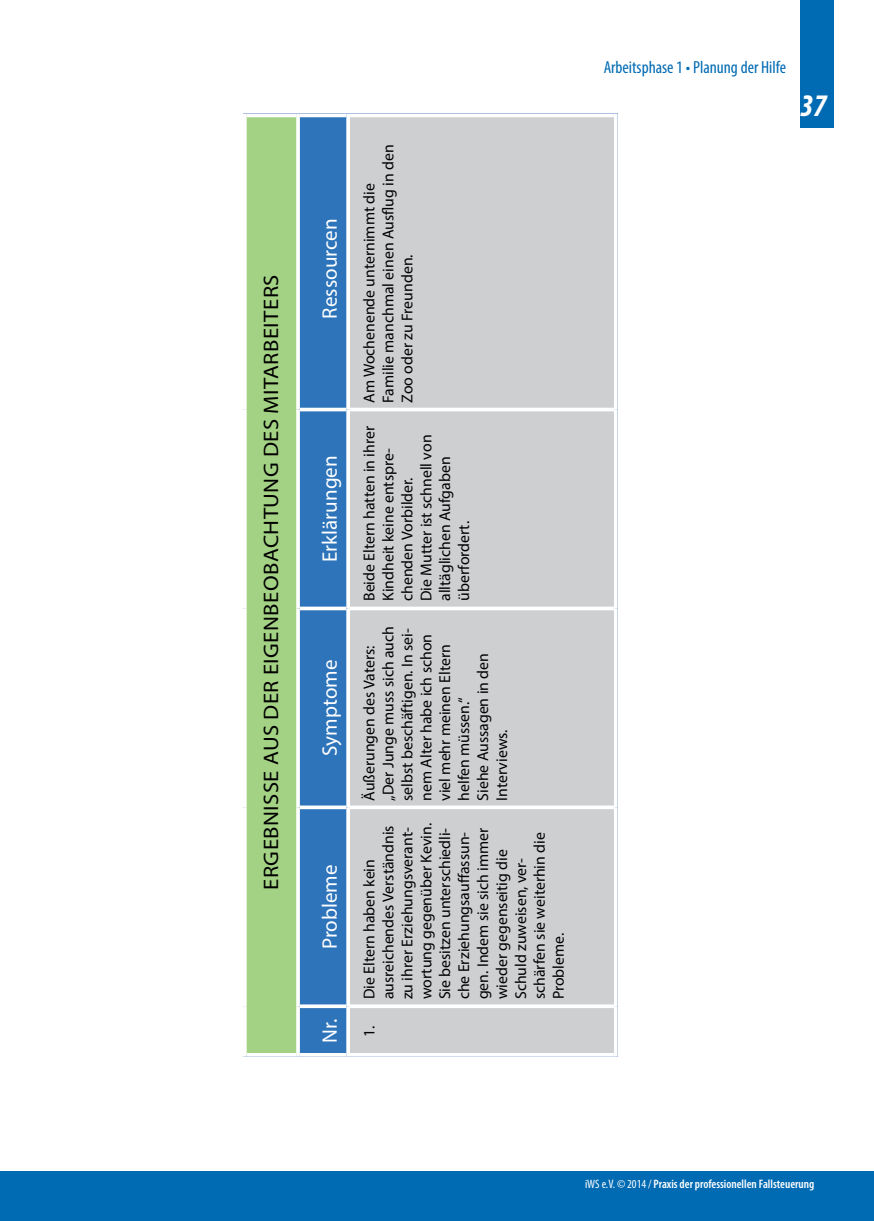
<style>
.page{position:relative;width:874px;height:1221px;background:#fff}
.page>*{position:absolute;margin:0;border:0;box-sizing:border-box;transform-origin:0 0}
.t1{font:italic 700 condensed 31.5px "Myriad Pro";color:#fff}
.t2{font:21px "Myriad Pro";letter-spacing:.02em;color:#000;scale:1.08 1}
.t3{font:21px "Myriad Pro";color:#fff}
.t4{font:condensed 17.5px "Myriad Pro";color:#006ab3}
.t5{font:15.75px/18.9px "Myriad Pro";color:#000}
.t6{font:600 condensed 12.25px "Myriad Pro";color:#fff}
.s1{font-weight:400}
</style>
<div class="page">
<div style="left:0;top:1171px;width:873px;height:49px;background:#006ab3"></div>
<div style="left:799px;top:0;width:34px;height:128px;background:#006ab3"></div>
<div style="left:245px;top:115px;width:53px;height:939px;background:#a4d284"></div>
<div style="left:300px;top:117px;width:46px;height:935px;background:#2d74ba"></div>
<div style="left:350px;top:117px;width:263px;height:935px;background:#cdcfd1"></div>
<hr style="left:243px;top:1006px;width:3px;height:50px;background:#fff">
<svg style="left:246px;top:1052px;width:50px;height:4px"></svg>
<hr style="left:243px;top:807px;width:3px;height:199px;background:#fff">
<hr style="left:243px;top:608px;width:3px;height:199px;background:#fff">
<hr style="left:243px;top:409px;width:3px;height:199px;background:#fff">
<hr style="left:243px;top:114px;width:3px;height:295px;background:#fff">
<hr style="left:246px;top:114px;width:50px;height:3px;background:#fff">
<svg style="left:296px;top:1006px;width:4px;height:50px"></svg>
<svg style="left:300px;top:1052px;width:46px;height:1px"></svg>
<svg style="left:296px;top:807px;width:4px;height:199px"></svg>
<svg style="left:300px;top:1004px;width:46px;height:4px"></svg>
<svg style="left:296px;top:608px;width:4px;height:199px"></svg>
<svg style="left:300px;top:805px;width:46px;height:4px"></svg>
<svg style="left:296px;top:409px;width:4px;height:199px"></svg>
<svg style="left:300px;top:606px;width:46px;height:4px"></svg>
<svg style="left:296px;top:114px;width:4px;height:295px"></svg>
<hr style="left:300px;top:408px;width:46px;height:3px;background:#fff">
<svg style="left:346px;top:1006px;width:4px;height:50px"></svg>
<svg style="left:350px;top:1052px;width:263px;height:1px"></svg>
<svg style="left:346px;top:807px;width:4px;height:199px"></svg>
<svg style="left:350px;top:1004px;width:263px;height:4px"></svg>
<svg style="left:346px;top:608px;width:4px;height:199px"></svg>
<svg style="left:350px;top:805px;width:263px;height:4px"></svg>
<svg style="left:346px;top:409px;width:4px;height:199px"></svg>
<svg style="left:350px;top:606px;width:263px;height:4px"></svg>
<svg style="left:346px;top:114px;width:1px;height:295px"></svg>
<hr style="left:350px;top:408px;width:263px;height:3px;background:#fff">
<svg style="left:613px;top:1006px;width:4px;height:47px"></svg>
<svg style="left:613px;top:807px;width:4px;height:198px"></svg>
<svg style="left:613px;top:608px;width:4px;height:198px"></svg>
<svg style="left:613px;top:409px;width:4px;height:198px"></svg>
<svg style="left:613px;top:114px;width:1px;height:294px"></svg>
<h2 class="t2" style="left:258px;top:889px;width:571px;rotate:-90deg">ERGEBNISSE AUS DER EIGENBEOBACHTUNG DES MITARBEITERS</h2>
<h2 class="t3" style="left:317px;top:318px;width:101px;rotate:-90deg">Ressourcen</h2>
<h2 class="t3" style="left:317px;top:562px;width:108px;rotate:-90deg">Erklärungen</h2>
<h2 class="t3" style="left:317px;top:755px;width:97px;rotate:-90deg">Symptome</h2>
<h2 class="t3" style="left:317px;top:949px;width:86px;rotate:-90deg">Probleme</h2>
<h2 class="t3" style="left:317px;top:1043px;width:26px;rotate:-90deg">Nr.</h2>
<p class="t5" style="left:359px;top:403px;width:260px;rotate:-90deg">Am Wochenende unternimmt die<br>Familie manchmal einen Ausflug in den<br>Zoo oder zu Freunden.</p>
<p class="t5" style="left:359px;top:601px;width:176px;rotate:-90deg">Beide Eltern hatten in ihrer<br>Kindheit keine entspre&shy;chenden Vorbilder.<br>Die Mutter ist schnell von alltäglichen Aufgaben überfordert.</p>
<p class="t5" style="left:359px;top:800px;width:176px;rotate:-90deg">Äußerungen des Vaters: „Der Junge muss sich auch selbst beschäftigen. In sei&shy;nem Alter habe ich schon viel mehr meinen Eltern helfen müssen.“<br>Siehe Aussagen in den<br>Interviews.</p>
<p class="t5" style="left:359px;top:999px;width:178px;text-indent:-37px;rotate:-90deg">1. Die Eltern haben kein ausreichendes Verständnis zu ihrer Erziehungsverant&shy;wortung gegenüber Kevin.<br>Sie besitzen unterschiedli&shy;che Erziehungsauffassun&shy;gen. Indem sie sich immer wieder gegenseitig die<br>Schuld zuweisen, ver&shy;schärfen sie weiterhin die<br>Probleme.</p>
<p class="t4" style="left:603px;top:57px;width:184px">Arbeitsphase 1 • Planung der Hilfe</p>
<h1 class="t1" style="left:799px;top:86px;width:29px">37</h1>
<p class="t6" style="left:584px;top:1177px;width:231px"><span class="s1">iWS e.V. © 2014 /</span> Praxis der professionellen Fallsteuerung</p>
</div>
